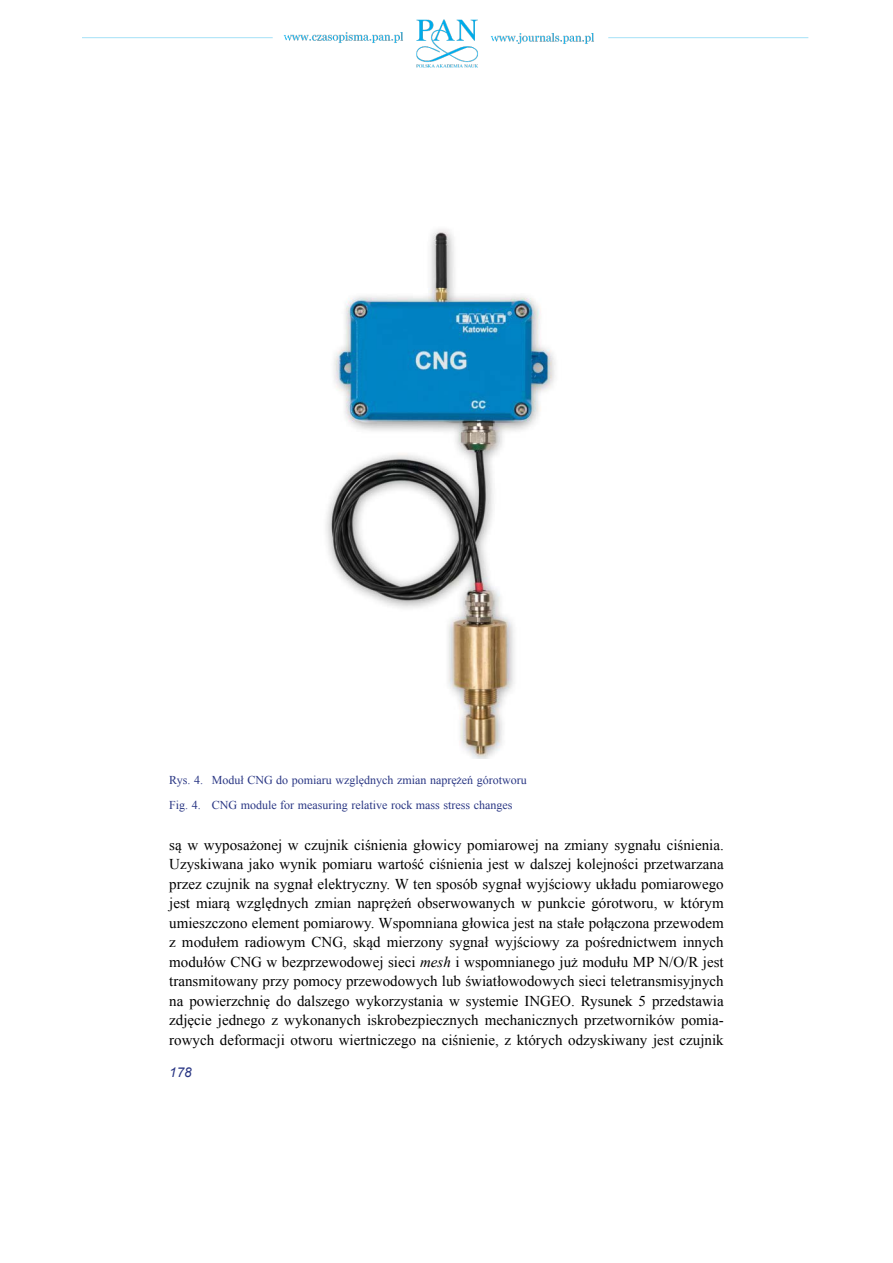
<style>
.page{position:relative;width:893px;height:1263px;background:#fff}
.page>*{position:absolute;margin:0;border:0;box-sizing:border-box;transform-origin:0 0}
.t1{font:15px/19.5px "Times New Roman";color:#000;text-align:justify}
.t2{font:italic 13.5px "Arial";color:#283583}
.t3{font:12px/25px "Times New Roman";color:#283583}
.s1{font-style:italic}
</style>
<div class="page">
<img style="left:82px;top:19px;width:727px;height:49px">
<img style="left:326px;top:229px;width:230px;height:530px">
<p class="t3" style="left:169px;top:767px;width:359px">Rys. 4. Moduł CNG do pomiaru względnych zmian naprężeń górotworu<br>Fig. 4. CNG module for measuring relative rock mass stress changes</p>
<p class="t1" style="left:169px;top:834px;width:556px">są w wyposażonej w czujnik ciśnienia głowicy pomiarowej na zmiany sygnału ciśnienia.<br>Uzyskiwana jako wynik pomiaru wartość ciśnienia jest w dalszej kolejności przetwarzana przez czujnik na sygnał elektryczny. W ten sposób sygnał wyjściowy układu pomiarowego jest miarą względnych zmian naprężeń obserwowanych w punkcie górotworu, w którym umieszczono element pomiarowy. Wspomniana głowica jest na stałe połączona przewodem z modułem radiowym CNG, skąd mierzony sygnał wyjściowy za pośrednictwem innych modułów CNG w bezprzewodowej sieci <span class="s1">mesh</span> i wspomnianego już modułu MP N/O/R jest transmitowany przy pomocy przewodowych lub światłowodowych sieci teletransmisyjnych na powierzchnię do dalszego wykorzystania w systemie INGEO. Rysunek 5 przedstawia zdjęcie jednego z wykonanych iskrobezpiecznych mechanicznych przetworników pomia&shy;rowych deformacji otworu wiertniczego na ciśnienie, z których odzyskiwany jest czujnik</p>
<p class="t2" style="left:169px;top:1064px;width:24px">178</p>
</div>
